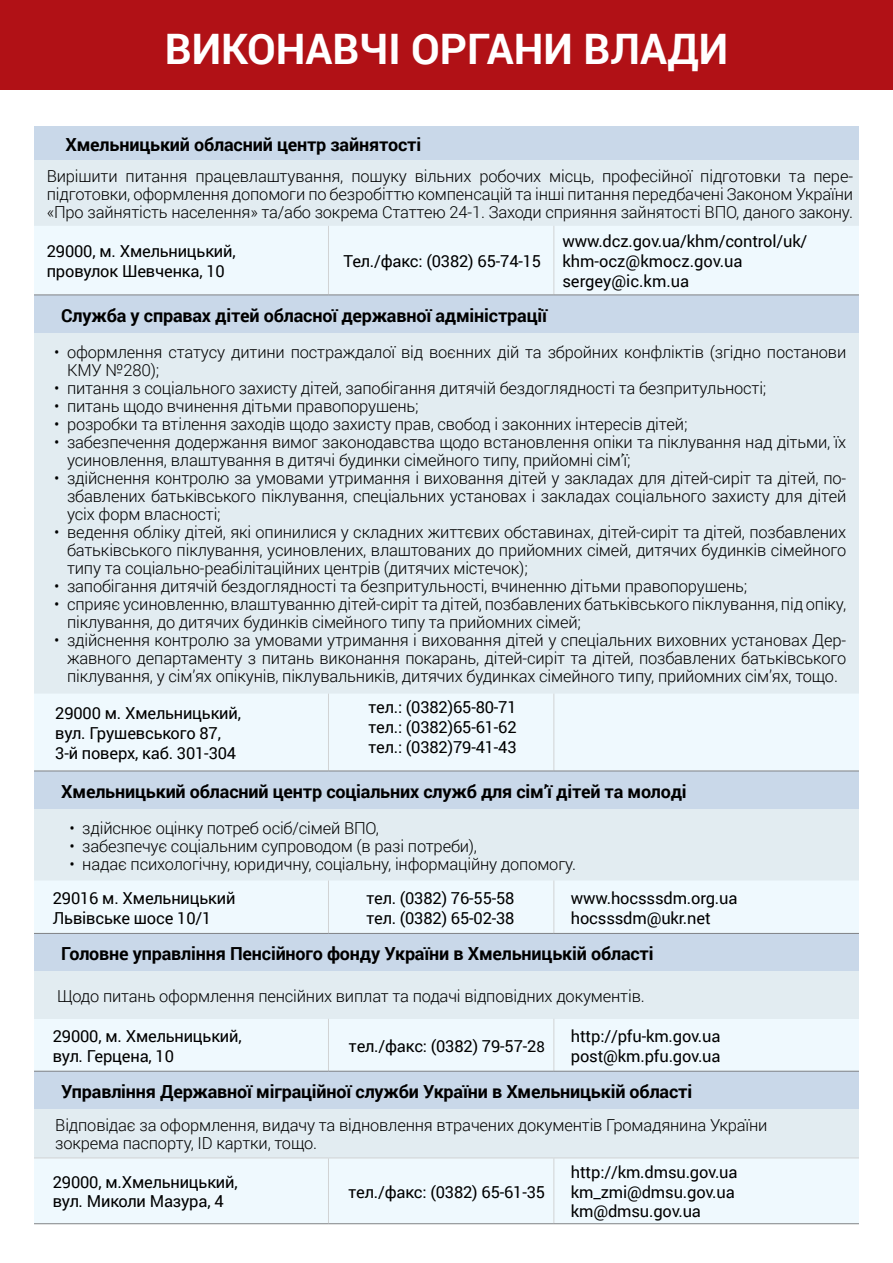
<style>
.page{position:relative;width:893px;height:1263px;background:#fff}
.page>*{position:absolute;margin:0;border:0;box-sizing:border-box;transform-origin:0 0}
.t1{font:700 42px "Roboto";color:#fff}
.t2{font:700 18px "Roboto";letter-spacing:-.01em;color:#000}
.t3{font:300 16.5px/18px "Roboto";letter-spacing:-.01em;color:#000;text-align:justify}
.t4{font:16.5px/19.8px "Roboto";letter-spacing:-.01em;color:#000}
.s1{font-size:15px}
</style>
<div class="page">
<div style="left:34px;top:126px;width:825px;height:34px;background:#c9d8e9"></div>
<div style="left:34px;top:160px;width:825px;height:66px;background:#e2ecf1"></div>
<div style="left:34px;top:226px;width:825px;height:68px;background:#eff9fe"></div>
<div style="left:34px;top:295px;width:825px;height:38px;background:#c9d8e9"></div>
<div style="left:34px;top:333px;width:825px;height:360px;background:#e2ecf1"></div>
<div style="left:34px;top:693px;width:825px;height:78px;background:#eff9fe"></div>
<div style="left:34px;top:771px;width:825px;height:38px;background:#c9d8e9"></div>
<div style="left:34px;top:809px;width:825px;height:71px;background:#e2ecf1"></div>
<div style="left:34px;top:880px;width:825px;height:343px;background:#eff9fe"></div>
<div style="left:34px;top:933px;width:825px;height:39px;background:#c9d8e9"></div>
<div style="left:34px;top:972px;width:825px;height:47px;background:#e2ecf1"></div>
<div style="left:34px;top:1071px;width:825px;height:38px;background:#c9d8e9"></div>
<div style="left:34px;top:1109px;width:825px;height:49px;background:#e2ecf1"></div>
<hr style="left:328px;top:693px;width:1px;height:78px;background:#d1d3d4">
<hr style="left:553px;top:693px;width:1px;height:78px;background:#d1d3d4">
<hr style="left:328px;top:226px;width:1px;height:68px;background:#d1d3d4">
<hr style="left:553px;top:226px;width:1px;height:68px;background:#d1d3d4">
<hr style="left:328px;top:880px;width:1px;height:53px;background:#d1d3d4">
<hr style="left:553px;top:880px;width:1px;height:53px;background:#d1d3d4">
<hr style="left:328px;top:1019px;width:1px;height:52px;background:#d1d3d4">
<hr style="left:553px;top:1019px;width:1px;height:52px;background:#d1d3d4">
<hr style="left:328px;top:1158px;width:1px;height:65px;background:#d1d3d4">
<hr style="left:553px;top:1158px;width:1px;height:65px;background:#d1d3d4">
<hr style="left:34px;top:1157px;width:294px;height:1px;background:#d1d3d4">
<hr style="left:328px;top:1157px;width:226px;height:1px;background:#d1d3d4">
<hr style="left:554px;top:1157px;width:305px;height:1px;background:#d1d3d4">
<hr style="left:34px;top:294px;width:294px;height:1px;background:#808285">
<hr style="left:328px;top:294px;width:226px;height:1px;background:#808285">
<hr style="left:554px;top:294px;width:305px;height:1px;background:#808285">
<hr style="left:34px;top:771px;width:294px;height:1px;background:#808285">
<hr style="left:328px;top:771px;width:226px;height:1px;background:#808285">
<hr style="left:554px;top:771px;width:305px;height:1px;background:#808285">
<hr style="left:34px;top:933px;width:294px;height:1px;background:#808285">
<hr style="left:328px;top:933px;width:226px;height:1px;background:#808285">
<hr style="left:554px;top:933px;width:305px;height:1px;background:#808285">
<hr style="left:34px;top:1071px;width:294px;height:1px;background:#808285">
<hr style="left:328px;top:1071px;width:226px;height:1px;background:#808285">
<hr style="left:554px;top:1071px;width:305px;height:1px;background:#808285">
<hr style="left:34px;top:1223px;width:294px;height:1px;background:#808285">
<hr style="left:328px;top:1223px;width:226px;height:1px;background:#808285">
<hr style="left:554px;top:1223px;width:305px;height:1px;background:#808285">
<div style="left:0;top:0;width:893px;height:89px;background:#b11116"></div>
<h1 class="t1" style="left:165px;top:25px;width:565px">ВИКОНАВЧІ ОРГАНИ ВЛАДИ</h1>
<p class="t2" style="left:66px;top:134px;width:357px">Хмельницький обласний центр зайнятості</p>
<p class="t3" style="left:47px;top:167px;width:808px">Вирішити питання працевлаштування, пошуку вільних робочих місць, професійної підготовки та пере&shy;підготовки, оформлення допомоги по безробіттю компенсацій та інші питання передбачені Законом України «Про зайнятість населення» та/або зокрема Статтею 24-1. Заходи сприяння зайнятості ВПО, даного закону.</p>
<p class="t4" style="left:47px;top:241px;width:190px">29000, м. Хмельницький, провулок Шевченка, 10</p>
<p class="t4" style="left:344px;top:251px;width:199px">Тел./факс: (0382) 65-74-15</p>
<p class="t4" style="left:562px;top:232px;width:247px">www.dcz.gov.ua/khm/control/uk/ khm-ocz@kmocz.gov.ua sergey@ic.km.ua</p>
<p class="t2" style="left:61px;top:304px;width:487px">Служба у справах дітей обласної державної адміністрації</p>
<p class="t3" style="left:67px;top:343px;width:781px;text-indent:-13px">• оформлення статусу дитини постраждалої від воєнних дій та збройних конфліктів (згідно постанови<br>КМУ №280);</p>
<p class="t3" style="left:54px;top:379px;width:714px">• питання з соціального захисту дітей, запобігання дитячій бездоглядності та безпритульності;</p>
<p class="t3" style="left:54px;top:397px;width:366px">• питань щодо вчинення дітьми правопорушень;</p>
<p class="t3" style="left:54px;top:415px;width:635px">• розробки та втілення заходів щодо захисту прав, свобод і законних інтересів дітей;</p>
<p class="t3" style="left:67px;top:433px;width:781px;text-indent:-13px">• забезпечення додержання вимог законодавства щодо встановлення опіки та піклування над дітьми, їх усиновлення, влаштування в дитячі будинки сімейного типу, прийомні сім’ї;</p>
<p class="t3" style="left:67px;top:469px;width:781px;text-indent:-13px">• здійснення контролю за умовами утримання і виховання дітей у закладах для дітей-сиріт та дітей, по&shy;збавлених батьківського піклування, спеціальних установах і закладах соціального захисту для дітей усіх форм власності;</p>
<p class="t3" style="left:67px;top:523px;width:781px;text-indent:-13px">• ведення обліку дітей, які опинилися у складних життєвих обставинах, дітей-сиріт та дітей, позбавлених батьківського піклування, усиновлених, влаштованих до прийомних сімей, дитячих будинків сімейного типу та соціально-реабілітаційних центрів (дитячих містечок);</p>
<p class="t3" style="left:54px;top:577px;width:694px">• запобігання дитячій бездоглядності та безпритульності, вчиненню дітьми правопорушень;</p>
<p class="t3" style="left:67px;top:595px;width:781px;text-indent:-13px">• сприяє усиновленню, влаштуванню дітей-сиріт та дітей, позбавлених батьківського піклування, під опіку, піклування, до дитячих будинків сімейного типу та прийомних сімей;</p>
<p class="t3" style="left:67px;top:631px;width:781px;text-indent:-13px">• здійснення контролю за умовами утримання і виховання дітей у спеціальних виховних установах Дер&shy;жавного департаменту з питань виконання покарань, дітей-сиріт та дітей, позбавлених батьківського піклування, у сім’ях опікунів, піклувальників, дитячих будинках сімейного типу, прийомних сім’ях, тощо.</p>
<p class="t4" style="left:55px;top:703px;width:187px">29000 м. Хмельницький, вул. Грушевського 87,<br>3-й поверх, каб. 301-304</p>
<p class="t4" style="left:368px;top:697px;width:150px;text-align:justify">тел.: (0382)65-80-71 тел.: (0382)65-61-62 тел.: (0382)79-41-43</p>
<p class="t2" style="left:61px;top:780px;width:627px">Хмельницький обласний центр соціальних служб для сім’ї дітей та молоді</p>
<p class="t3" style="left:70px;top:819px;width:311px">• здійснює оцінку потреб осіб/сімей ВПО,</p>
<p class="t3" style="left:70px;top:837px;width:409px">• забезпечує соціальним супроводом (в разі потреби),</p>
<p class="t3" style="left:70px;top:855px;width:508px">• надає психологічну, юридичну, соціальну, інформаційну допомогу.</p>
<p class="t4" style="left:53px;top:888px;width:184px">29016 м. Хмельницький<br>Львівське шосе 10/1</p>
<p class="t4" style="left:366px;top:888px;width:150px">тел. (0382) 76-55-58 тел. (0382) 65-02-38</p>
<p class="t4" style="left:571px;top:888px;width:168px">www.hocsssdm.org.ua hocsssdm@ukr.net</p>
<p class="t2" style="left:61px;top:943px;width:594px">Головне управління Пенсійного фонду України в Хмельницькій області</p>
<p class="t3" style="left:57px;top:987px;width:589px">Щодо питань оформлення пенсійних виплат та подачі відповідних документів.</p>
<p class="t4" style="left:53px;top:1026px;width:190px">29000, м. Хмельницький, вул. Герцена, 10</p>
<p class="t4" style="left:349px;top:1036px;width:198px">тел./факс: (0382) 79-57-2<span class="s1">8</span></p>
<p class="t4" style="left:571px;top:1026px;width:151px">http://pfu-km.gov.ua post@km.pfu.gov.ua</p>
<p class="t2" style="left:61px;top:1081px;width:632px">Управління Державної міграційної служби України в Хмельницькій області</p>
<p class="t3" style="left:55px;top:1117px;width:714px">Відповідає за оформлення, видачу та відновлення втрачених документів Громадянина України зокрема паспорту, ID картки, тощо.</p>
<p class="t4" style="left:53px;top:1172px;width:186px">29000, м.Хмельницький, вул. Миколи Мазура, 4</p>
<p class="t4" style="left:348px;top:1182px;width:198px">тел./факс: (0382) 65-61-35</p>
<p class="t4" style="left:571px;top:1162px;width:168px">http://km.dmsu.gov.ua km_zmi@dmsu.gov.ua km@dmsu.gov.ua</p>
</div>
